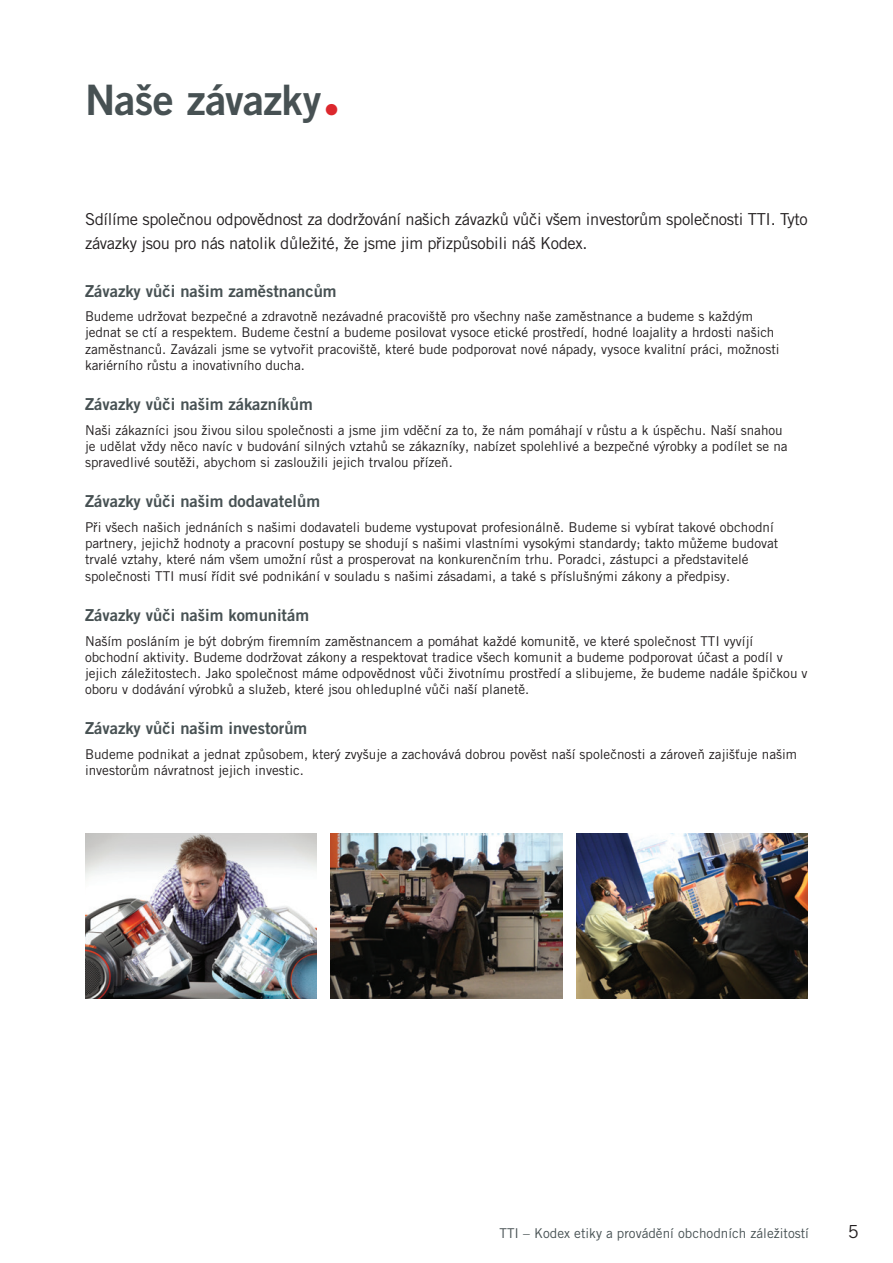
<style>
.page{position:relative;width:893px;height:1263px;background:#fff}
.page>*{position:absolute;margin:0;border:0;box-sizing:border-box;transform-origin:0 0}
.t1{font:42px "Trade Gothic LT Pro Bd 2";letter-spacing:-.015em;color:#475153}
.t2{font:18px "Trade Gothic LT Pro";color:#231f20}
.t3{font:16.5px/24px "Trade Gothic LT Pro";letter-spacing:-.02em;color:#231f20}
.t4{font:16.5px "Trade Gothic LT Pro Bd 2";color:#475153}
.t5{font:13.5px/16.2px "Trade Gothic LT Pro";color:#231f20}
.t6{font:13.5px "Trade Gothic LT Pro";color:#475153}
</style>
<div class="page">
<img style="left:85px;top:833px;width:231px;height:166px">
<img style="left:331px;top:833px;width:231px;height:166px">
<img style="left:577px;top:833px;width:231px;height:166px">
<p class="t1" style="left:85px;top:74px;width:256px">Naše závazky<sub>•</sub></p>
<p class="t3" style="left:85px;top:206px;width:724px">Sdílíme společnou odpovědnost za dodržování našich závazků vůči všem investorům společnosti TTI. Tyto závazky jsou pro nás natolik důležité, že jsme jim přizpůsobili náš Kodex.</p>
<p class="t4" style="left:85px;top:280px;width:253px">Závazky vůči našim zaměstnancům</p>
<p class="t5" style="left:85px;top:308px;width:696px">Budeme udržovat bezpečné a zdravotně nezávadné pracoviště pro všechny naše zaměstnance a budeme s každým jednat se ctí a respektem. Budeme čestní a budeme posilovat vysoce etické prostředí, hodné loajality a hrdosti našich zaměstnanců. Zavázali jsme se vytvořit pracoviště, které bude podporovat nové nápady, vysoce kvalitní práci, možnosti kariérního růstu a inovativního ducha.</p>
<p class="t4" style="left:85px;top:394px;width:229px">Závazky vůči našim zákazníkům</p>
<p class="t5" style="left:85px;top:422px;width:704px">Naši zákazníci jsou živou silou společnosti a jsme jim vděční za to, že nám pomáhají v růstu a k úspěchu. Naší snahou je udělat vždy něco navíc v budování silných vztahů se zákazníky, nabízet spolehlivé a bezpečné výrobky a podílet se na spravedlivé soutěži, abychom si zasloužili jejich trvalou přízeň.</p>
<p class="t4" style="left:85px;top:491px;width:237px">Závazky vůči našim dodavatelům</p>
<p class="t5" style="left:85px;top:519px;width:695px">Při všech našich jednáních s našimi dodavateli budeme vystupovat profesionálně. Budeme si vybírat takové obchodní partnery, jejichž hodnoty a pracovní postupy se shodují s našimi vlastními vysokými standardy; takto můžeme budovat trvalé vztahy, které nám všem umožní růst a prosperovat na konkurenčním trhu. Poradci, zástupci a představitelé společnosti TTI musí řídit své podnikání v souladu s našimi zásadami, a také s příslušnými zákony a předpisy.</p>
<p class="t4" style="left:85px;top:605px;width:226px">Závazky vůči našim komunitám</p>
<p class="t5" style="left:85px;top:632px;width:724px">Naším posláním je být dobrým firemním zaměstnancem a pomáhat každé komunitě, ve které společnost TTI vyvíjí obchodní aktivity. Budeme dodržovat zákony a respektovat tradice všech komunit a budeme podporovat účast a podíl v jejich záležitostech. Jako společnost máme odpovědnost vůči životnímu prostředí a slibujeme, že budeme nadále špičkou v oboru v dodávání výrobků a služeb, které jsou ohleduplné vůči naší planetě.</p>
<p class="t4" style="left:85px;top:718px;width:224px">Závazky vůči našim investorům</p>
<p class="t5" style="left:85px;top:746px;width:713px">Budeme podnikat a jednat způsobem, který zvyšuje a zachovává dobrou pověst naší společnosti a zároveň zajišťuje našim investorům návratnost jejich investic.</p>
<p class="t6" style="left:500px;top:1225px;width:311px">TTI – Kodex etiky a provádění obchodních záležitostí</p>
<h2 class="t2" style="left:848px;top:1221px;width:12px">5</h2>
</div>
